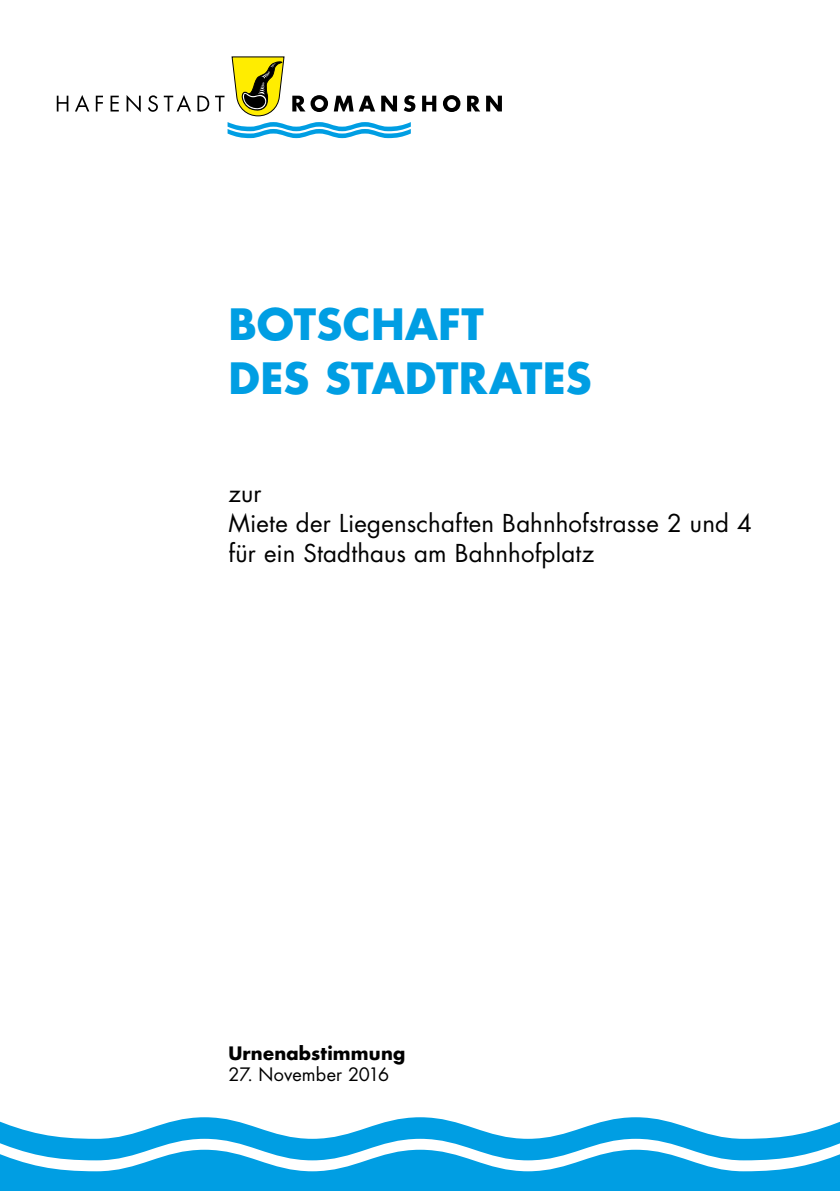
<style>
.page{position:relative;width:840px;height:1191px;background:#fff}
.page>*{position:absolute;margin:0;border:0;box-sizing:border-box;transform-origin:0 0}
.t1{font:700 42px/54px "Futura";color:#009ee3}
.t2{font:24px/30px "Futura";letter-spacing:.01em;color:#000}
.t3{font:700 18px "Futura";letter-spacing:.01em;color:#000}
.t4{font:18px "Futura";color:#000}
</style>
<div class="page">
<svg style="left:0;top:1117px;width:839px;height:74px"></svg>
<svg style="left:57px;top:96px;width:11px;height:15px"></svg>
<svg style="left:75px;top:95px;width:14px;height:16px"></svg>
<svg style="left:96px;top:96px;width:7px;height:15px"></svg>
<svg style="left:110px;top:96px;width:9px;height:15px"></svg>
<svg style="left:126px;top:95px;width:15px;height:17px"></svg>
<svg style="left:148px;top:95px;width:10px;height:17px"></svg>
<svg style="left:164px;top:95px;width:27px;height:16px"></svg>
<svg style="left:197px;top:96px;width:12px;height:15px"></svg>
<svg style="left:215px;top:57px;width:286px;height:81px"></svg>
<h1 class="t1" style="left:228px;top:296px;width:364px">BOTSCHAFT<br>DES STADTRATES</h1>
<p class="t2" style="left:228px;top:478px;width:525px">zur<br>Miete der Liegenschaften Bahnhofstrasse 2 und 4 für ein Stadthaus am Bahnhofplatz</p>
<p class="t3" style="left:228px;top:1040px;width:178px">Urnenabstimmung</p>
<p class="t4" style="left:228px;top:1062px;width:162px">27. November 2016</p>
</div>
